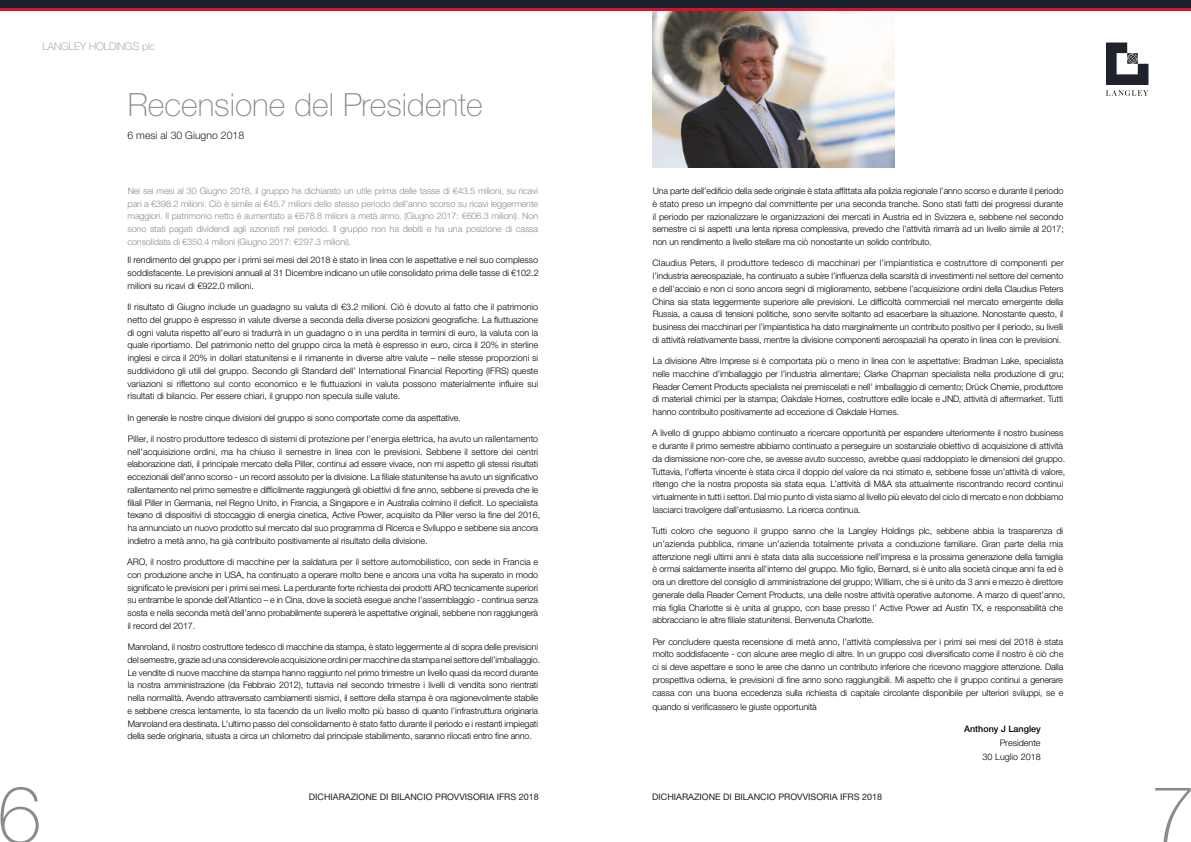
<style>
.page{position:relative;width:1191px;height:842px;background:#fff}
.page>*{position:absolute;margin:0;border:0;box-sizing:border-box;transform-origin:0 0}
.t1{font:100 80px "Helvetica Neue LTW1 G";color:#898c8e}
.t2{font:100 32px "Helvetica Neue LTW1 G";color:#898c8e}
.t3{font:300 10.5px "Helvetica Neue LTW1 G";color:#1b212c}
.t4{font:100 10.5px "Helvetica Neue LTW1 G";color:#898c8e}
.t5{font:300 9px/12.8px "Helvetica Neue LTW1 G";letter-spacing:-.01em;color:#000;text-align:justify}
.t6{font:300 9px/12.8px "Helvetica Neue LTW1 G";letter-spacing:-.01em;color:#898c8e;text-align:justify}
.t7{font:9px "Helvetica Neue LTW1 G";color:#1b212c}
.t8{font:500 9px "Helvetica Neue LTW1 G";color:#000}
</style>
<div class="page">
<img style="left:652px;top:11px;width:242px;height:156px">
<div style="left:0;top:0;width:1191px;height:9px;background:#1b212c"></div>
<hr style="left:0;top:9px;width:1191px;height:2px;background:#d5112e">
<svg style="left:1106px;top:43px;width:42px;height:53px"></svg>
<p class="t4" style="left:43px;top:40px;width:114px">LANGLEY HOLDINGS plc</p>
<h2 class="t2" style="left:128px;top:85px;width:356px">Recensione del Presidente</h2>
<p class="t3" style="left:127px;top:129px;width:118px">6 mesi al 30 Giugno 2018</p>
<p class="t6" style="left:127px;top:184px;width:412px">Nei sei mesi al 30 Giugno 2018, il gruppo ha dichiarato un utile prima delle tasse di €43.5 milioni, su ricavi pari a €398.2 milioni. Ciò è simile ai €45.7 milioni dello stesso periodo dell’anno scorso su ricavi leggermente maggiori. Il patrimonio netto è aumentato a €678.8 milioni a metà anno. (Giugno 2017: €606.3 milioni). Non sono stati pagati dividendi agli azionisti nel periodo. Il gruppo non ha debiti e ha una posizione di cassa consolidata di €350.4 milioni (Giugno 2017: €297.3 milioni).</p>
<p class="t5" style="left:127px;top:254px;width:413px">Il rendimento del gruppo per i primi sei mesi del 2018 è stato in linea con le aspettative e nel suo complesso soddisfacente. Le previsioni annuali al 31 Dicembre indicano un utile consolidato prima delle tasse di €102.2 milioni su ricavi di €922.0 milioni.</p>
<p class="t5" style="left:127px;top:300px;width:412px">Il risultato di Giugno include un guadagno su valuta di €3.2 milioni. Ciò è dovuto al fatto che il patrimonio netto del gruppo è espresso in valute diverse a seconda della diverse posizioni geografiche. La fluttuazione di ogni valuta rispetto all’euro si tradurrà in un guadagno o in una perdita in termini di euro, la valuta con la quale riportiamo. Del patrimonio netto del gruppo circa la metà è espresso in euro, circa il 20% in sterline inglesi e circa il 20% in dollari statunitensi e il rimanente in diverse altre valute – nelle stesse proporzioni si suddividono gli utili del gruppo. Secondo gli Standard dell’ International Financial Reporting (IFRS) queste variazioni si riflettono sul conto economico e le fluttuazioni in valuta possono materialmente influire sui risultati di bilancio. Per essere chiari, il gruppo non specula sulle valute.</p>
<p class="t5" style="left:128px;top:411px;width:335px">In generale le nostre cinque divisioni del gruppo si sono comportate come da aspettative.</p>
<p class="t5" style="left:127px;top:432px;width:414px;text-align:left">Piller, il nostro produttore tedesco di sistemi di protezione per l’energia elettrica, ha avuto un rallentamento nell’acquisizione ordini, ma ha chiuso il semestre in linea con le previsioni. Sebbene il settore dei centri elaborazione dati, il principale mercato della Piller, continui ad essere vivace, non mi aspetto gli stessi risultati eccezionali dell’anno scorso - un record assoluto per la divisione. La filiale statunitense ha avuto un significativo rallentamento nel primo semestre e difficilmente raggiungerà gli obiettivi di fine anno, sebbene si preveda che le filiali Piller in Germania, nel Regno Unito, in Francia, a Singapore e in Australia colmino il deficit. Lo specialista texano di dispositivi di stoccaggio di energia cinetica, Active Power, acquisito da Piller verso la fine del 2016, ha annunciato un nuovo prodotto sul mercato dal suo programma di Ricerca e Sviluppo e sebbene sia ancora indietro a metà anno, ha già contribuito positivamente al risultato della divisione.</p>
<p class="t5" style="left:127px;top:555px;width:413px">ARO, il nostro produttore di macchine per la saldatura per il settore automobilistico, con sede in Francia e con produzione anche in USA, ha continuato a operare molto bene e ancora una volta ha superato in modo significato le previsioni per i primi sei mesi. La perdurante forte richiesta dei prodotti ARO tecnicamente superiori su entrambe le sponde dell’Atlantico – e in Cina, dove la società esegue anche l’assemblaggio - continua senza sosta e nella seconda metà dell’anno probabilmente supererà le aspettative originali, sebbene non raggiungerà il record del 2017.</p>
<p class="t5" style="left:127px;top:640px;width:414px;text-align:left">Manroland, il nostro costruttore tedesco di macchine da stampa, è stato leggermente al di sopra delle previsioni del semestre, grazie ad una considerevole acquisizione ordini per macchine da stampa nel settore dell’imballaggio.<br>Le vendite di nuove macchine da stampa hanno raggiunto nel primo trimestre un livello quasi da record durante la nostra amministrazione (da Febbraio 2012), tuttavia nel secondo trimestre i livelli di vendita sono rientrati nella normalità. Avendo attraversato cambiamenti sismici, il settore della stampa è ora ragionevolmente stabile e sebbene cresca lentamente, lo sta facendo da un livello molto più basso di quanto l’infrastruttura originaria Manroland era destinata. L’ultimo passo del consolidamento è stato fatto durante il periodo e i restanti impiegati della sede originaria, situata a circa un chilometro dal principale stabilimento, saranno rilocati entro fine anno.</p>
<p class="t5" style="left:652px;top:185px;width:413px">Una parte dell’edificio della sede originale è stata affittata alla polizia regionale l’anno scorso e durante il periodo è stato preso un impegno dal committente per una seconda tranche. Sono stati fatti dei progressi durante il periodo per razionalizzare le organizzazioni dei mercati in Austria ed in Svizzera e, sebbene nel secondo semestre ci si aspetti una lenta ripresa complessiva, prevedo che l’attività rimarrà ad un livello simile al 2017; non un rendimento a livello stellare ma ciò nonostante un solido contributo.</p>
<p class="t5" style="left:652px;top:257px;width:413px">Claudius Peters, il produttore tedesco di macchinari per l’impiantistica e costruttore di componenti per l’industria aereospaziale, ha continuato a subire l’influenza della scarsità di investimenti nel settore del cemento e dell’acciaio e non ci sono ancora segni di miglioramento, sebbene l’acquisizione ordini della Claudius Peters China sia stata leggermente superiore alle previsioni. Le difficoltà commerciali nel mercato emergente della Russia, a causa di tensioni politiche, sono servite soltanto ad esacerbare la situazione. Nonostante questo, il business dei macchinari per l’impiantistica ha dato marginalmente un contributo positivo per il periodo, su livelli di attività relativamente bassi, mentre la divisione componenti aerospaziali ha operato in linea con le previsioni.</p>
<p class="t5" style="left:652px;top:355px;width:413px">La divisione Altre Imprese si è comportata più o meno in linea con le aspettative: Bradman Lake, specialista nelle macchine d’imballaggio per l’industria alimentare; Clarke Chapman specialista nella produzione di gru; Reader Cement Products specialista nei premiscelati e nell’ imballaggio di cemento; Drück Chemie, produttore di materiali chimici per la stampa; Oakdale Homes, costruttore edile locale e JND, attività di aftermarket. Tutti hanno contribuito positivamente ad eccezione di Oakdale Homes.</p>
<p class="t5" style="left:651px;top:427px;width:415px;text-align:left">A livello di gruppo abbiamo continuato a ricercare opportunità per espandere ulteriormente il nostro business e durante il primo semestre abbiamo continuato a perseguire un sostanziale obiettivo di acquisizione di attività da dismissione non-core che, se avesse avuto successo, avrebbe quasi raddoppiato le dimensioni del gruppo.<br>Tuttavia, l’offerta vincente è stata circa il doppio del valore da noi stimato e, sebbene fosse un’attività di valore, ritengo che la nostra proposta sia stata equa. L’attività di M&amp;A sta attualmente riscontrando record continui virtualmente in tutti i settori. Dal mio punto di vista siamo al livello più elevato del ciclo di mercato e non dobbiamo lasciarci travolgere dall’entusiasmo. La ricerca continua.</p>
<p class="t5" style="left:651px;top:525px;width:415px;text-align:left">Tutti coloro che seguono il gruppo sanno che la Langley Holdings plc, sebbene abbia la trasparenza di un’azienda pubblica, rimane un’azienda totalmente privata a conduzione familiare. Gran parte della mia attenzione negli ultimi anni è stata data alla successione nell’impresa e la prossima generazione della famiglia è ormai saldamente inserita all’interno del gruppo. Mio figlio, Bernard, si è unito alla società cinque anni fa ed è ora un direttore del consiglio di amministrazione del gruppo; William, che si è unito da 3 anni e mezzo è direttore generale della Reader Cement Products, una delle nostre attività operative autonome. A marzo di quest’anno, mia figlia Charlotte si è unita al gruppo, con base presso l’ Active Power ad Austin TX, e responsabilità che abbracciano le altre filiale statunitensi. Benvenuta Charlotte.</p>
<p class="t5" style="left:652px;top:635px;width:412px">Per concludere questa recensione di metà anno, l’attività complessiva per i primi sei mesi del 2018 è stata molto soddisfacente - con alcune aree meglio di altre. In un gruppo così diversificato come il nostro è ciò che ci si deve aspettare e sono le aree che danno un contributo inferiore che ricevono maggiore attenzione. Dalla prospettiva odierna, le previsioni di fine anno sono raggiungibili. Mi aspetto che il gruppo continui a generare cassa con una buona eccedenza sulla richiesta di capitale circolante disponibile per ulteriori sviluppi, se e</p>
<p class="t5" style="left:652px;top:700px;width:166px">quando si verificassero le giuste opportunità</p>
<p class="t8" style="left:964px;top:723px;width:78px">Anthony J Langley</p>
<p class="t5" style="left:982px;top:736px;width:60px;line-height:14px;text-align:right">Presidente<br>30 Luglio 2018</p>
<h1 class="t1" style="left:-3px;top:767px;width:46px">6</h1>
<h1 class="t1" style="left:1150px;top:767px;width:46px">7</h1>
<p class="t7" style="left:309px;top:791px;width:231px">DICHIARAZIONE DI BILANCIO PROVVISORIA IFRS 2018</p>
<p class="t7" style="left:652px;top:791px;width:231px">DICHIARAZIONE DI BILANCIO PROVVISORIA IFRS 2018</p>
</div>
